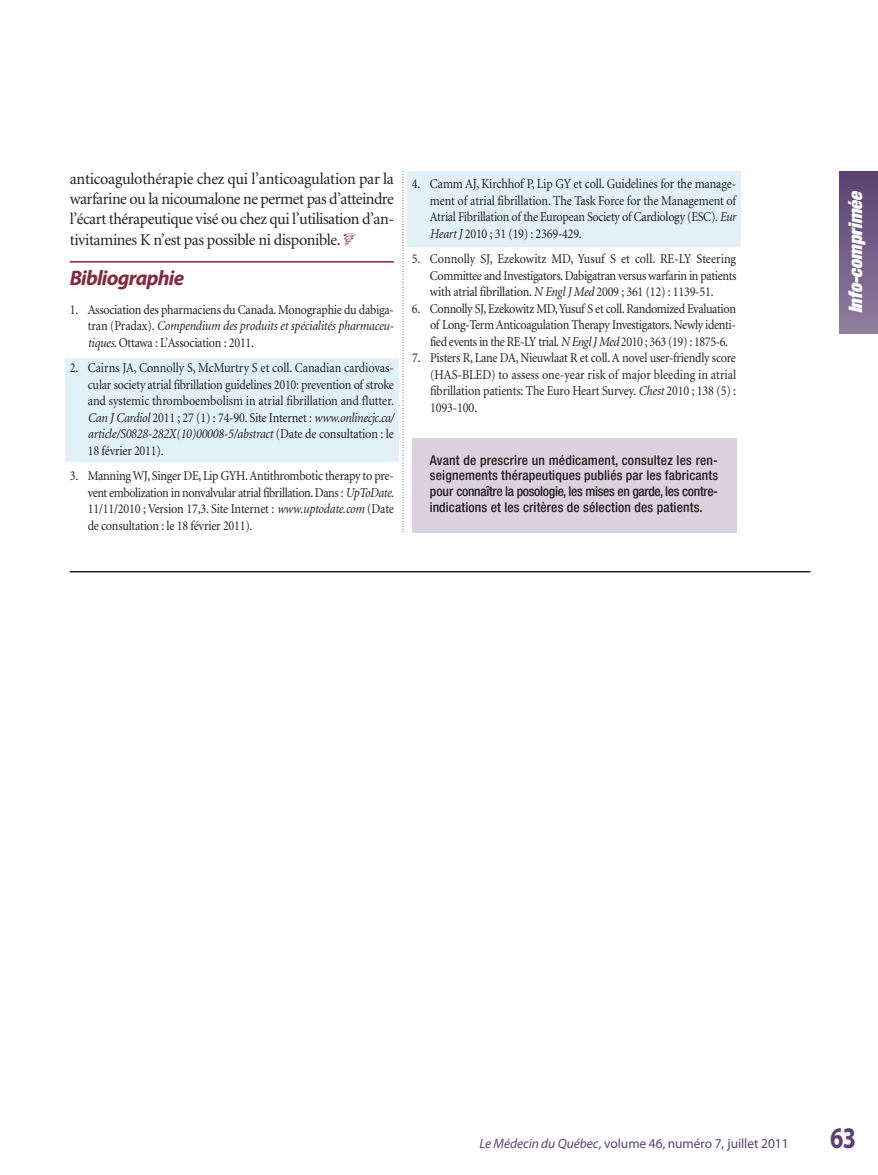
<style>
.page{position:relative;width:878px;height:1175px;background:#fff}
.page>*{position:absolute;margin:0;border:0;box-sizing:border-box;transform-origin:0 0}
.t1{font:700 30px "Myriad Pro";color:#5c4173;scale:.8 1}
.t2{font:italic 700 21px "Myriad Pro";letter-spacing:-.035em;color:#82293f}
.t3{font:italic 900 expanded 18.75px "Helvetica Neue";color:#fff}
.t4{font:16.5px/20.2px "Minion";letter-spacing:-.025em;color:#231f20;text-align:justify}
.t5{font:13.5px/16.5px "Minion";letter-spacing:-.02em;color:#231f20;text-align:justify;scale:.9 1}
.t6{font:500 condensed 13.5px/15.8px "Helvetica Neue";letter-spacing:.01em;color:#231f20;text-align:justify}
.t7{font:13.5px "Myriad Pro";letter-spacing:-.005em;color:#5c4173}
.s1{font-style:italic}
</style>
<div class="page">
<div style="left:65px;top:358px;width:333px;height:104px;background:#e2f1f7"></div>
<div style="left:407px;top:171px;width:333px;height:75px;background:#e2f1f7"></div>
<hr style="left:70px;top:261px;width:324px;height:1px;background:#82293f">
<svg style="left:402px;top:172px;width:1px;height:361px"></svg>
<div style="left:839px;top:172px;width:39px;height:162px;background:linear-gradient(to bottom,#5b4172,#907d9e)"></div>
<div style="left:412px;top:438px;width:324px;height:94px;background:#dad3df"></div>
<hr style="left:70px;top:571px;width:740px;height:1px;background:#231f20">
<p class="t4" style="left:70px;top:170px;width:326px">anticoagulothérapie chez qui l’anticoagulation par la warfarine ou la nicoumalone ne permet pas d’atteindre l’écart thérapeutique visé ou chez qui l’utilisation d’an&shy;tivitamines K n’est pas possible ni disponible.</p>
<h2 class="t2" style="left:70px;top:270px;width:116px">Bibliographie</h2>
<p class="t5" style="left:88px;top:302px;width:342px;text-align:left;text-indent:-18px">1. Association des pharmaciens du Canada. Monographie du dabiga&shy;tran (Pradax). <span class="s1">Compendium des produits et spécialités pharmaceu&shy;tiques</span>. Ottawa : L’Association : 2011.</p>
<p class="t5" style="left:88px;top:361px;width:342px;text-indent:-18px">2. Cairns JA, Connolly S, McMurtry S et coll. Canadian cardiovas&shy;cular society atrial fibrillation guidelines 2010: prevention of stroke and systemic thromboembolism in atrial fibrillation and flutter.<br><span class="s1">Can J Cardiol</span> 2011 ; 27 (1) : 74-90. Site Internet : <span class="s1">www.onlinecjc.ca/ article/S0828-282X(10)00008-5/abstract</span> (Date de consultation : le 18 février 2011).</p>
<p class="t5" style="left:88px;top:468px;width:341px;text-indent:-18px">3. Manning WJ, Singer DE, Lip GYH. Antithrombotic therapy to pre&shy;vent embolization in nonvalvular atrial fibrillation. Dans : <span class="s1">UpToDate</span>.<br>11/11/2010 ; Version 17,3. Site Internet : <span class="s1">www.uptodate.com</span> (Date de consultation : le 18 février 2011).</p>
<p class="t5" style="left:430px;top:177px;width:342px;text-indent:-18px">4. Camm AJ, Kirchhof P, Lip GY et coll. Guidelines for the manage&shy;ment of atrial fibrillation. The Task Force for the Management of Atrial Fibrillation of the European Society of Cardiology (ESC). <span class="s1">Eur Heart J</span> 2010 ; 31 (19) : 2369-429.</p>
<p class="t5" style="left:430px;top:252px;width:342px;text-indent:-18px">5. Connolly SJ, Ezekowitz MD, Yusuf S et coll. RE-LY Steering Committee and Investigators. Dabigatran versus warfarin in patients with atrial fibrillation. <span class="s1">N Engl J Med</span> 2009 ; 361 (12) : 1139-51.</p>
<p class="t5" style="left:430px;top:301px;width:341px;text-indent:-18px">6. Connolly SJ, Ezekowitz MD, Yusuf S et coll. Randomized Evaluation of Long-Term Anticoagulation Therapy Investigators. Newly identi&shy;fied events in the RE-LY trial. <span class="s1">N Engl J Med</span> 2010 ; 363 (19) : 1875-6.</p>
<p class="t5" style="left:430px;top:351px;width:342px;text-indent:-18px">7. Pisters R, Lane DA, Nieuwlaat R et coll. A novel user-friendly score (HAS-BLED) to assess one-year risk of major bleeding in atrial fibrillation patients: The Euro Heart Survey. <span class="s1">Chest</span> 2010 ; 138 (5) :<br>1093-100.</p>
<p class="t6" style="left:430px;top:453px;width:290px">Avant de prescrire un médicament, consultez les ren&shy;seignements thérapeutiques publiés par les fabricants pour connaître la posologie, les mises e n garde, les contre&shy;indications et les critères de sélection des patients.</p>
<h3 class="t3" style="left:848px;top:313px;width:124px;rotate:-90deg">Info-comprimée</h3>
<p class="t7" style="left:479px;top:1138px;width:310px"><span class="s1">Le Médecin du Québec,</span> volume 46, numéro 7, juillet 2011</p>
<h1 class="t1" style="left:830px;top:1126px;width:34px">63</h1>
</div>
